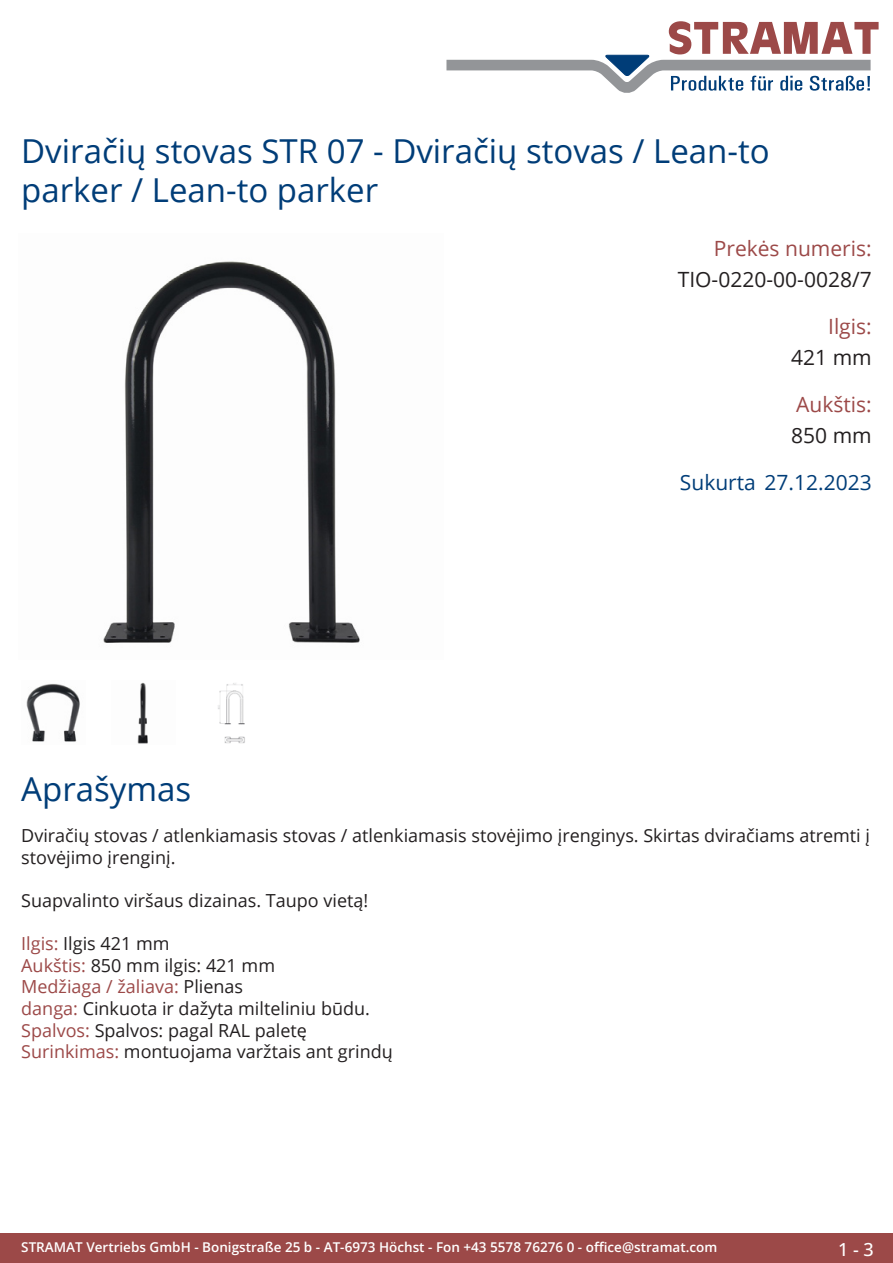
<style>
.page{position:relative;width:893px;height:1263px;background:#fff}
.page>*{position:absolute;margin:0;border:0;box-sizing:border-box;transform-origin:0 0}
.Produkttitel{font:33px/39.6px "Open Sans";color:#003d78}
.TechDaten_Überschrif{font:21px "Open Sans";color:#9c4948}
.TechDaten_Inhalt{font:21px "Open Sans";color:#231f20}
.Erstellungsdatum{font:21px "Open Sans";color:#003d78}
.Beschreibung_Text{font:18px/21.6px "Open Sans";color:#231f20}
.t1{font:500 18px "Open Sans";color:#fff}
.t2{font:600 13.5px "Open Sans";color:#fff}
.s1{color:#9c4948}
</style>
<div class="page">
<div style="left:0;top:1233px;width:893px;height:30px;background:#9c4948"></div>
<svg style="left:446px;top:21px;width:433px;height:72px"></svg>
<img style="left:103px;top:261px;width:257px;height:382px">
<img style="left:26px;top:683px;width:54px;height:59px">
<img style="left:137px;top:682px;width:11px;height:62px">
<img style="left:218px;top:683px;width:27px;height:60px">
<p class="Produkttitel" style="left:21px;top:130px;width:750px">Dviračių stovas STR 07 - Dviračių stovas / Lean-to parker / Lean-to parker</p>
<p class="TechDaten_Überschrif" style="left:714px;top:234px;width:159px">Prekės numeris:</p>
<p class="TechDaten_Inhalt" style="left:678px;top:265px;width:195px">TIO-0220-00-0028/7</p>
<p class="TechDaten_Überschrif" style="left:828px;top:312px;width:45px">Ilgis:</p>
<p class="TechDaten_Inhalt" style="left:791px;top:343px;width:82px">421 mm</p>
<p class="TechDaten_Überschrif" style="left:796px;top:390px;width:77px">Aukštis:</p>
<p class="TechDaten_Inhalt" style="left:791px;top:421px;width:82px">850 mm</p>
<p class="Erstellungsdatum" style="left:680px;top:468px;width:193px">Sukurta 27.12.2023</p>
<p class="Produkttitel" style="left:21px;top:768px;width:172px">Aprašymas</p>
<p class="Beschreibung_Text" style="left:21px;top:824px;width:850px">Dviračių stovas / atlenkiamasis stovas / atlenkiamasis stovėjimo įrenginys. Skirtas dviračiams atremti į stovėjimo įrenginį.</p>
<p class="Beschreibung_Text" style="left:21px;top:889px;width:349px">Suapvalinto viršaus dizainas. Taupo vietą!</p>
<p class="Beschreibung_Text" style="left:21px;top:932px;width:373px"><span class="s1">Ilgis:</span> Ilgis 421 mm<br><span class="s1">Aukštis:</span> 850 mm ilgis: 421 mm<br><span class="s1">Medžiaga / žaliava:</span> Plienas<br><span class="s1">danga:</span> Cinkuota ir dažyta milteliniu būdu.<br><span class="s1">Spalvos:</span> Spalvos: pagal RAL paletę <span class="s1">Surinkimas:</span> montuojama varžtais ant grindų</p>
<p class="t2" style="left:21px;top:1238px;width:698px">STRAMAT Vertriebs GmbH - Bonigstraße 25 b - AT-6973 Höchst - Fon +43 5578 76276 0 - office@stramat.com</p>
<p class="t1" style="left:838px;top:1237px;width:37px">1 - 3</p>
</div>
